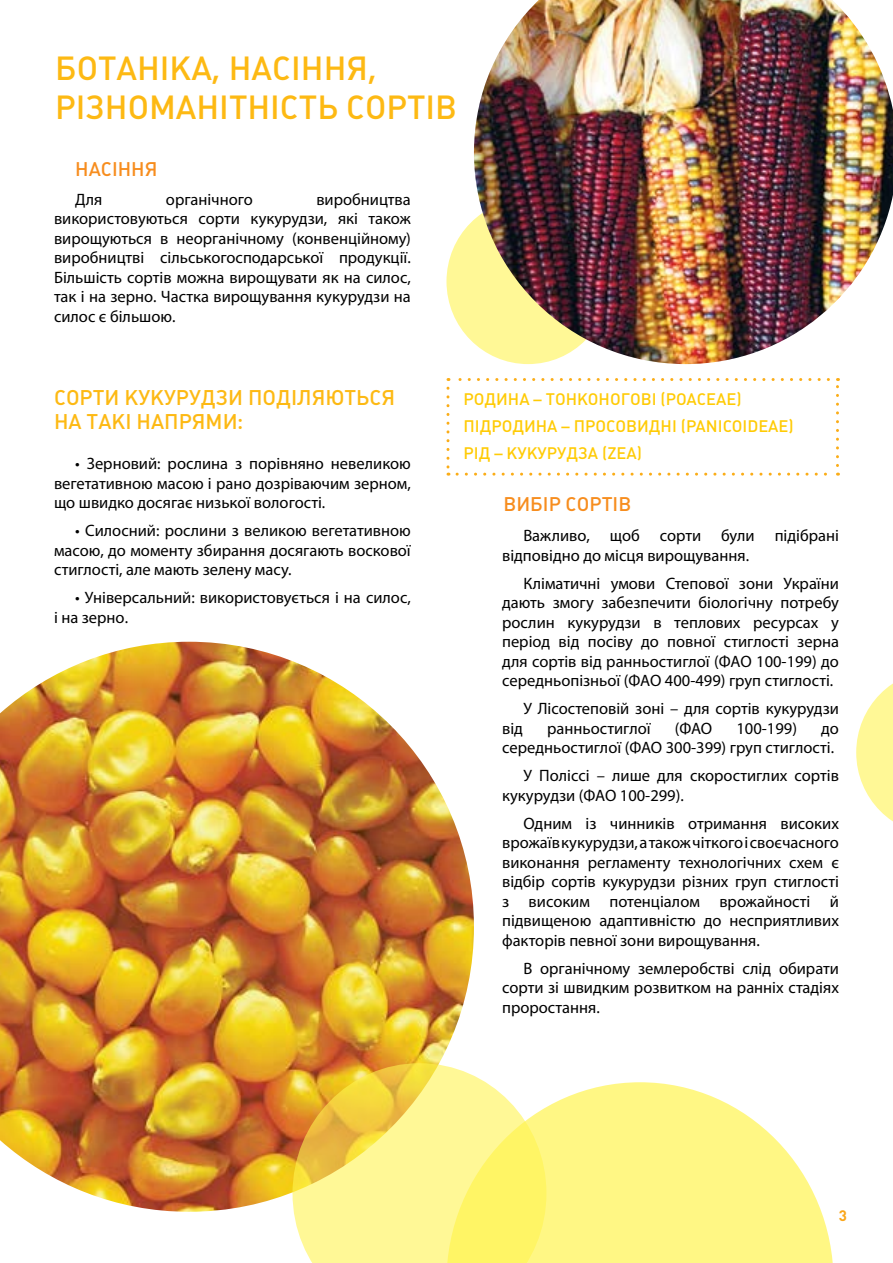
<style>
.page{position:relative;width:893px;height:1263px;background:#fff}
.page>*{position:absolute;margin:0;border:0;box-sizing:border-box;transform-origin:0 0}
.t1{font:33px/39px "Plumb Medium C";color:#fdb913}
.t2{font:21px/24px "Plumb Medium C";color:#fdb913}
.t3{font:19.5px "Plumb Medium C";color:#f78d1e}
.t4{font:16.5px/19.5px "Myriad Pro";color:#000;text-align:justify}
.t5{font:16.5px/27px "Plumb Medium C";color:#ffcb05}
.t6{font:15px "Plumb Bold C";color:#faa61a}
</style>
<div class="page">
<img style="left:0;top:642px;width:474px;height:570px">
<div style="left:446px;top:199px;width:164px;height:165px;background:#fff896;border-radius:50%"></div>
<svg style="left:856px;top:683px;width:37px;height:139px"></svg>
<svg style="left:446px;top:388px;width:3px;height:88px"></svg>
<svg style="left:457px;top:473px;width:381px;height:3px"></svg>
<svg style="left:836px;top:378px;width:3px;height:87px"></svg>
<svg style="left:448px;top:378px;width:380px;height:3px"></svg>
<svg style="left:292px;top:1063px;width:193px;height:200px;fill:#fff896"></svg>
<svg style="left:446px;top:1082px;width:387px;height:181px;fill:#fff784"></svg>
<img style="left:474px;top:0;width:419px;height:364px">
<h1 class="t1" style="left:55px;top:49px;width:404px">БОТАНІКА, НАСІННЯ,<br>РІЗНОМАНІТНІСТЬ СОРТІВ</h1>
<p class="t3" style="left:75px;top:158px;width:84px">НАСІННЯ</p>
<p class="t4" style="left:54px;top:189px;width:358px;text-indent:262px">виробництва використовуються сорти кукурудзи, які також вирощуються в неорганічному (конвенційному) виробництві сільськогосподарської продукції.<br>Більшість сортів можна вирощувати як на силос, так і на зерно. Частка вирощування кукурудзи на силос є більшою.</p>
<p class="t4" style="left:75px;top:189px;width:29px">Для</p>
<p class="t4" style="left:166px;top:189px;width:88px">органічного</p>
<p class="t2" style="left:54px;top:385px;width:343px">СОРТИ КУКУРУДЗИ ПОДІЛЯЮТЬСЯ<br>НА ТАКІ НАПРЯМИ:</p>
<p class="t4" style="left:54px;top:454px;width:358px;text-indent:21px">• Зерновий: рослина з порівняно невеликою вегетативною масою і рано дозріваючим зерном, що швидко досягає низької вологості.</p>
<p class="t4" style="left:54px;top:521px;width:358px;text-indent:21px">• Силосний: рослини з великою вегетативною масою, до моменту збирання досягають воскової стиглості, але мають зелену масу.</p>
<p class="t4" style="left:54px;top:588px;width:358px;text-indent:21px">• Універсальний: використовується і на силос, і на зерно.</p>
<p class="t5" style="left:463px;top:386px;width:332px">РОДИНА – ТОНКОНОГОВІ (POACEAE)<br>ПІДРОДИНА – ПРОСОВИДНІ (PANICOIDEAE)<br>РІД – КУКУРУДЗА (ZEA)</p>
<p class="t3" style="left:503px;top:493px;width:129px">ВИБІР СОРТІВ</p>
<p class="t4" style="left:502px;top:526px;width:338px;text-indent:21px">Важливо, щоб сорти були підібрані відповідно до місця вирощування.</p>
<p class="t4" style="left:502px;top:573px;width:338px;text-indent:21px">Кліматичні умови Степової зони України дають змогу забезпечити біологічну потребу рослин кукурудзи в теплових ресурсах у період від посіву до повної стиглості зерна для сортів від ранньостиглої (ФАО 100-199) до середньопізньої (ФАО 400-499) груп стиглості.</p>
<p class="t4" style="left:523px;top:699px;width:317px">У Лісостеповій зоні – для сортів кукурудзи</p>
<p class="t4" style="left:502px;top:718px;width:22px">від</p>
<p class="t4" style="left:547px;top:718px;width:105px">ранньостиглої</p>
<p class="t4" style="left:675px;top:718px;width:39px">(ФАО</p>
<p class="t4" style="left:736px;top:718px;width:62px">100-199)</p>
<p class="t4" style="left:502px;top:718px;width:338px;text-align:right">до<br>середньостиглої (ФАО 300-399) груп стиглості.</p>
<p class="t4" style="left:502px;top:766px;width:338px;text-indent:21px">У Поліссі – лише для скоростиглих сортів кукурудзи (ФАО 100-299).</p>
<p class="t4" style="left:502px;top:813px;width:338px;text-indent:21px">Одним із чинників отримання високих врожаїв кукурудзи, а також чіткого і своєчасного виконання регламенту технологічних схем є відбір сортів кукурудзи різних груп стиглості з високим потенціалом врожайності й підвищеною адаптивністю до несприятливих факторів певної зони вирощування.</p>
<p class="t4" style="left:502px;top:958px;width:338px;text-indent:21px">В органічному землеробстві слід обирати сорти зі швидким розвитком на ранніх стадіях проростання.</p>
<p class="t6" style="left:839px;top:1207px;width:10px">3</p>
</div>
